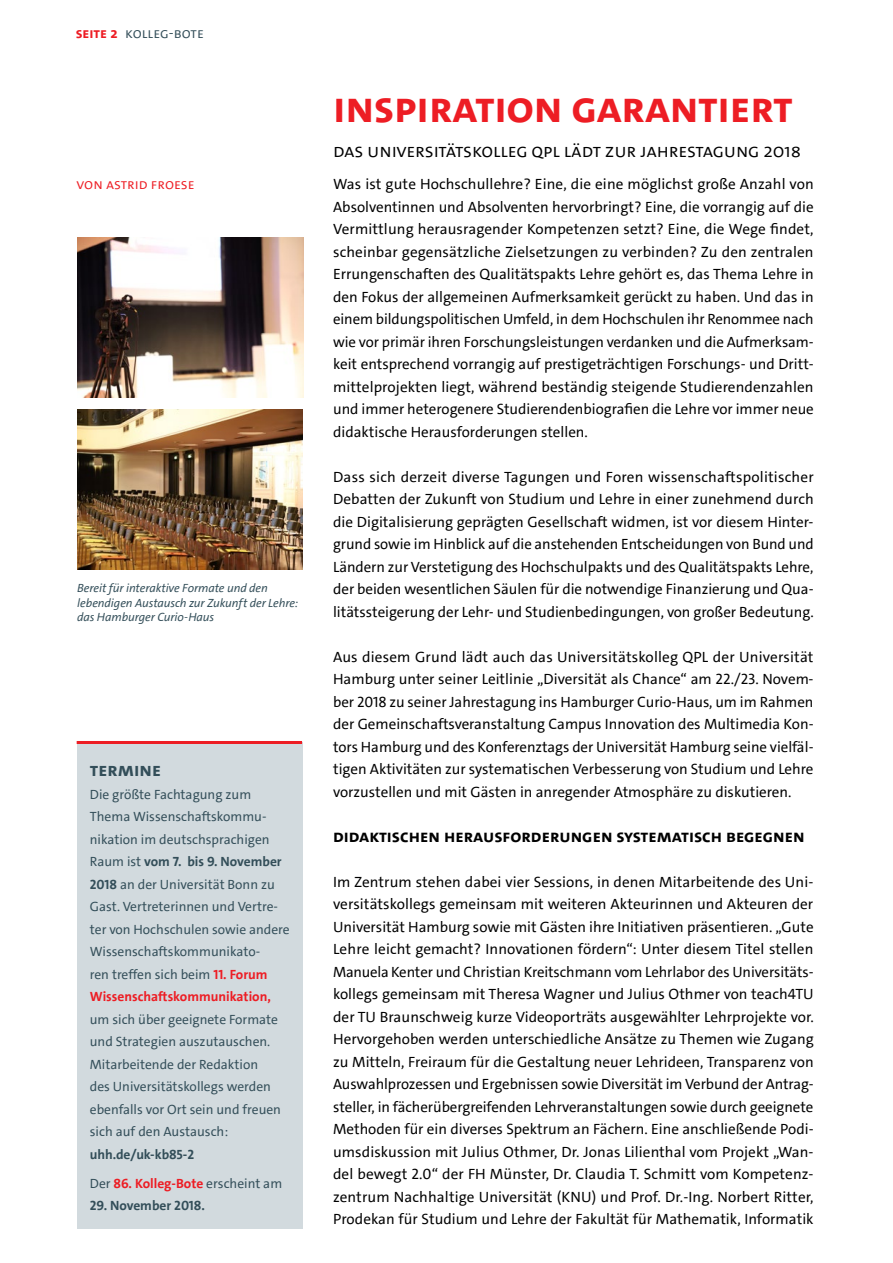
<style>
.page{position:relative;width:893px;height:1263px;background:#fff}
.page>*{position:absolute;margin:0;border:0;box-sizing:border-box;transform-origin:0 0}
.Headline{font:45px "The Sans UHH Bold Caps";letter-spacing:-.01em;color:#ed1d24}
.Subheadline{font:19.5px "The Sans UHH Semi Light Caps";letter-spacing:-.01em;color:#000}
.Ausgabe{font:19.5px "The Sans UHH Bold Caps";color:#334e59}
.Fliesstext_10_15{font:18px "The Sans UHH Bold Caps";color:#000}
.Fliesstext_10_15-2{font:15px/22.5px "The Sans UHH";color:#000;text-align:justify}
.t1{font:15px "The Sans UHH Semi Light Caps";color:#334e59}
.Autor{font:15px "The Sans UHH Semi Light Caps";color:#ed1d24}
.Kasten{font:13.5px/22.5px "The Sans UHH";color:#334e59}
.Kasten-2{font:700 13.5px "The Sans UHH";color:#334e59}
.BU{font:italic 12px/14.2px "The Sans UHH";letter-spacing:-.01em;color:#334e59}
.s1{font-family:"The Sans UHH Bold Caps";color:#ed1d24}
.s2{font-weight:700}
.s3{font-weight:700;color:#ed1d24}
</style>
<div class="page">
<div style="left:77px;top:743px;width:225px;height:486px;background:#d2dade"></div>
<hr style="left:77px;top:741px;width:225px;height:3px;background:#ed1d24">
<img style="left:77px;top:409px;width:226px;height:160px">
<img style="left:78px;top:237px;width:225px;height:160px">
<p class="t1" style="left:76px;top:24px;width:130px"><span class="s1">Seite 2</span> Kolleg-Bote</p>
<p class="Autor" style="left:77px;top:174px;width:120px">Von Astrid Froese</p>
<p class="BU" style="left:77px;top:581px;width:222px">Bereit für interaktive Formate und den lebendigen Austausch zur Zukunft der Lehre: das Hamburger Curio-Haus</p>
<p class="Ausgabe" style="left:90px;top:757px;width:73px">Termine</p>
<p class="Kasten" style="left:90px;top:783px;width:201px">Die größte Fachtagung zum<br>Thema Wissenschaftskommu&shy;nikation im deutschsprachigen<br>Raum ist <span class="s2">vom 7. bis 9. November<br>2018</span> an der Universität Bonn zu<br>Gast. Vertreterinnen und Vertre&shy;ter von Hochschulen sowie andere<br>Wissenschaftskommunikato-<br>ren treffen sich beim <span class="s3">11. Forum<br>Wissenschaftskommunikation, </span>um sich über geeignete Formate und Strategien auszutauschen.<br>Mitarbeitende der Redaktion<br>des Universitätskollegs werden ebenfalls vor Ort sein und freuen sich auf den Austausch: <span class="s2">uhh.de/uk-kb85-2</span></p>
<p class="Kasten" style="left:90px;top:1172px;width:194px">Der <span class="s3">86. Kolleg-Bote</span> erscheint am</p>
<p class="Kasten-2" style="left:90px;top:1197px;width:117px">29. November 2018.</p>
<p class="Headline" style="left:333px;top:77px;width:461px">Inspiration garantiert</p>
<p class="Subheadline" style="left:333px;top:138px;width:469px">Das Universitätskolleg QPL lädt zur Jahrestagung 2018</p>
<p class="Fliesstext_10_15-2" style="left:333px;top:173px;width:482px">Was ist gute Hochschullehre? Eine, die eine möglichst große Anzahl von Absolventinnen und Absolventen hervorbringt? Eine, die vorrangig auf die Vermittlung herausragender Kompetenzen setzt? Eine, die Wege findet, scheinbar gegensätzliche Zielsetzungen zu verbinden? Zu den zentralen Errungenschaften des Qualitätspakts Lehre gehört es, das Thema Lehre in den Fokus der allgemeinen Aufmerksamkeit gerückt zu haben. Und das in einem bildungspolitischen Umfeld, in dem Hochschulen ihr Renommee nach wie vor primär ihren Forschungsleistungen verdanken und die Aufmerksam&shy;keit entsprechend vorrangig auf prestigeträchtigen Forschungs- und Dritt&shy;mittelprojekten liegt, während beständig steigende Studierendenzahlen und immer heterogenere Studierendenbiografien die Lehre vor immer neue didaktische Herausforderungen stellen.</p>
<p class="Fliesstext_10_15-2" style="left:333px;top:465px;width:482px">Dass sich derzeit diverse Tagungen und Foren wissenschaftspolitischer Debatten der Zukunft von Studium und Lehre in einer zunehmend durch die Digitalisierung geprägten Gesellschaft widmen, ist vor diesem Hinter&shy;grund sowie im Hinblick auf die anstehenden Entscheidungen von Bund und Ländern zur Verstetigung des Hochschulpakts und des Qualitätspakts Lehre, der beiden wesentlichen Säulen für die notwendige Finanzierung und Qua&shy;litätssteigerung der Lehr- und Studienbedingungen, von großer Bedeutung.</p>
<p class="Fliesstext_10_15-2" style="left:333px;top:645px;width:482px">Aus diesem Grund lädt auch das Universitätskolleg QPL der Universität Hamburg unter seiner Leitlinie „Diversität als Chance“ am 22./23. Novem&shy;ber 2018 zu seiner Jahrestagung ins Hamburger Curio-Haus, um im Rahmen der Gemeinschaftsveranstaltung Campus Innovation des Multimedia Kon&shy;tors Hamburg und des Konferenztags der Universität Hamburg seine vielfäl&shy;tigen Aktivitäten zur systematischen Verbesserung von Studium und Lehre vorzustellen und mit Gästen in anregender Atmosphäre zu diskutieren.</p>
<p class="Fliesstext_10_15" style="left:333px;top:824px;width:473px">didaktischen Herausforderungen systematisch begegnen</p>
<p class="Fliesstext_10_15-2" style="left:333px;top:870px;width:482px;text-align:left">Im Zentrum stehen dabei vier Sessions, in denen Mitarbeitende des Uni&shy;versitätskollegs gemeinsam mit weiteren Akteurinnen und Akteuren der Universität Hamburg sowie mit Gästen ihre Initiativen präsentieren. „Gute Lehre leicht gemacht? Innovationen fördern“: Unter diesem Titel stellen Manuela Kenter und Christian Kreitschmann vom Lehrlabor des Universitäts&shy;kollegs gemeinsam mit Theresa Wagner und Julius Othmer von teach4TU der TU Braunschweig kurze Videoporträts ausgewählter Lehrprojekte vor.<br>Hervorgehoben werden unterschiedliche Ansätze zu Themen wie Zugang zu Mitteln, Freiraum für die Gestaltung neuer Lehrideen, Transparenz von Auswahlprozessen und Ergebnissen sowie Diversität im Verbund der Antrag&shy;steller, in fächerübergreifenden Lehrveranstaltungen sowie durch geeignete Methoden für ein diverses Spektrum an Fächern. Eine anschließende Podi&shy;umsdiskussion mit Julius Othmer, Dr. Jonas Lilienthal vom Projekt „Wan&shy;del bewegt 2.0“ der FH Münster, Dr. Claudia T. Schmitt vom Kompetenz&shy;zentrum Nachhaltige Universität (KNU) und Prof. Dr.-Ing. Norbert Ritter, Prodekan für Studium und Lehre der Fakultät für Mathematik, Informatik</p>
</div>
